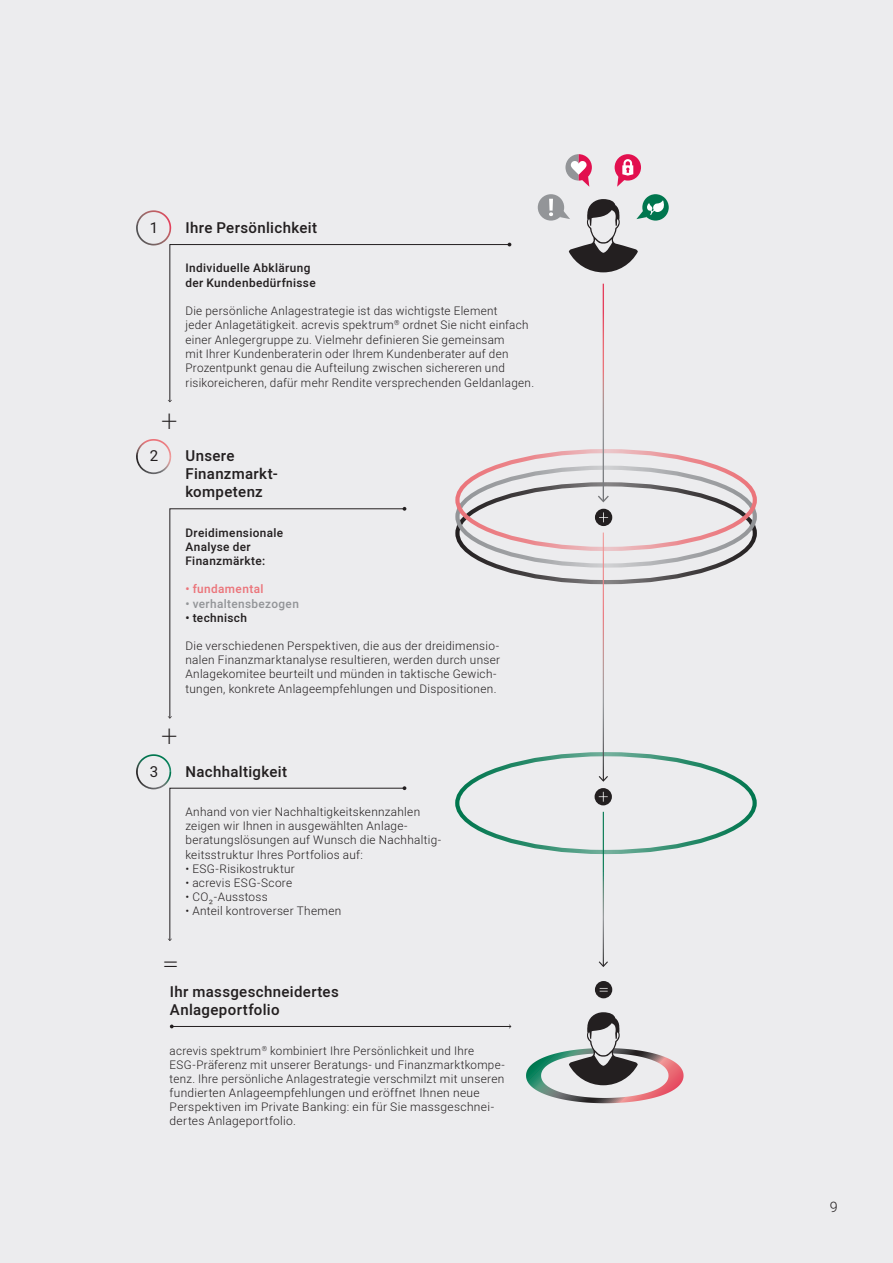
<style>
.page{position:relative;width:893px;height:1263px;background:#ececee}
.page>*{position:absolute;margin:0;border:0;box-sizing:border-box;transform-origin:0 0}
.t1{font:27.3px "Museo 100";color:#231f20}
.t2{font:500 15px/18px "Heebo";letter-spacing:.025em;color:#231f20}
.t3{font:15px "Heebo";color:#231f20}
._04_lauftext{font:300 14.25px "Heebo";color:#231f20}
.t4{font:300 11.85px/14.1px "Heebo";letter-spacing:.025em;color:#231f20}
.t5{font:500 11.85px/14.1px "Heebo";letter-spacing:.03em;color:#231f20}
.t6{font:500 11.85px "Heebo";letter-spacing:.03em;color:#939598}
.t7{font:500 11.85px "Heebo";letter-spacing:.03em;color:#eb747a}
</style>
<div class="page">
<div style="left:455px;top:752px;width:302px;height:102px;border:4px solid #fff;border-radius:50%"></div>
<div style="left:455px;top:482px;width:302px;height:102px;border:4px solid #fff;border-radius:50%"></div>
<div style="left:595px;top:509px;width:17px;height:17px;background:#231f20;border-radius:50%"></div>
<svg style="left:599px;top:512px;width:9px;height:10px"></svg>
<div style="left:595px;top:981px;width:17px;height:17px;background:#231f20;border-radius:50%"></div>
<svg style="left:600px;top:988px;width:8px;height:4px"></svg>
<svg style="left:169px;top:244px;width:341px;height:156px"></svg>
<svg style="left:169px;top:508px;width:234px;height:208px"></svg>
<svg style="left:403px;top:507px;width:3px;height:4px"></svg>
<hr style="left:172px;top:1026px;width:339px;height:1px;background:#231f20">
<svg style="left:170px;top:1024px;width:4px;height:4px"></svg>
<svg style="left:526px;top:1012px;width:112px;height:78px"></svg>
<svg style="left:136px;top:210px;width:35px;height:35px"></svg>
<svg style="left:136px;top:439px;width:35px;height:35px"></svg>
<svg style="left:136px;top:754px;width:270px;height:187px"></svg>
<div style="left:455px;top:466px;width:302px;height:102px;border:4px solid #fff;border-radius:50%"></div>
<div style="left:455px;top:449px;width:302px;height:102px;border:4px solid #fff;border-radius:50%"></div>
<hr style="left:603px;top:812px;width:1px;height:154px;background:#fff">
<svg style="left:599px;top:961px;width:9px;height:6px"></svg>
<hr style="left:603px;top:532px;width:1px;height:248px;background:#fff">
<svg style="left:599px;top:776px;width:9px;height:6px"></svg>
<div style="left:595px;top:788px;width:17px;height:17px;background:#231f20;border-radius:50%"></div>
<svg style="left:599px;top:792px;width:9px;height:10px"></svg>
<hr style="left:603px;top:284px;width:1px;height:217px;background:#fff">
<svg style="left:598px;top:496px;width:11px;height:6px"></svg>
<svg style="left:642px;top:194px;width:27px;height:27px"></svg>
<div style="left:538px;top:194px;width:26px;height:27px;background:#939598;border-radius:50%"></div>
<svg style="left:549px;top:199px;width:4px;height:17px"></svg>
<svg style="left:560px;top:199px;width:105px;height:73px"></svg>
<svg style="left:615px;top:154px;width:26px;height:27px"></svg>
<svg style="left:617px;top:159px;width:16px;height:28px"></svg>
<svg style="left:565px;top:154px;width:27px;height:33px"></svg>
<p class="t3" style="left:150px;top:218px;width:10px">1</p>
<p class="t2" style="left:185px;top:219px;width:133px">Ihre Persönlichkeit</p>
<p class="t5" style="left:185px;top:261px;width:132px">Individuelle Abklärung der Kundenbedürfnisse</p>
<p class="t4" style="left:185px;top:303px;width:350px">Die persönliche Anlagestrategie ist das wichtigste Element<br>jeder Anlagetätigkeit. acrevis spektrum<sup>®</sup> ordnet Sie nicht einfach einer Anlegergruppe zu. Vielmehr definieren Sie gemeinsam<br>mit Ihrer Kundenberaterin oder Ihrem Kundenberater auf den Prozentpunkt genau die Aufteilung zwischen sichereren und risikoreicheren, dafür mehr Rendite versprechenden Geldanlagen.</p>
<p class="t1" style="left:161px;top:405px;width:18px">+</p>
<p class="t3" style="left:150px;top:446px;width:10px">2</p>
<p class="t2" style="left:185px;top:447px;width:94px">Unsere<br>Finanzmarkt&shy;kompetenz</p>
<p class="t5" style="left:185px;top:526px;width:99px">Dreidimensionale<br>Analyse der<br>Finanzmärkte:</p>
<p class="t7" style="left:185px;top:581px;width:80px">• fundamental</p>
<p class="t6" style="left:185px;top:595px;width:115px">• verhaltensbezogen</p>
<p class="t5" style="left:185px;top:611px;width:63px">• technisch</p>
<p class="t4" style="left:185px;top:639px;width:316px">Die verschiedenen Perspektiven, die aus der dreidimensio&shy;nalen Finanzmarktanalyse resultieren, werden durch unser Anlagekomitee beurteilt und münden in taktische Gewich&shy;tungen, konkrete Anlageempfehlungen und Dispositionen.</p>
<p class="t1" style="left:161px;top:720px;width:18px">+</p>
<p class="t3" style="left:150px;top:761px;width:10px">3</p>
<p class="t2" style="left:185px;top:763px;width:103px">Nachhaltigkeit</p>
<p class="t4" style="left:185px;top:805px;width:257px">Anhand von vier Nachhaltigkeitskennzahlen zeigen wir Ihnen in ausgewählten Anlage&shy;beratungslösungen auf Wunsch die Nachhaltig&shy;keitsstruktur Ihres Portfolios auf:</p>
<p class="t4" style="left:185px;top:861px;width:111px">• ESG-Risikostruktur</p>
<p class="t4" style="left:185px;top:875px;width:108px">• acrevis ESG-Score</p>
<p class="t4" style="left:185px;top:890px;width:25px">• CO</p>
<p class="t4" style="left:209px;top:896px;width:6px">²</p>
<p class="t4" style="left:214px;top:890px;width:55px">-Ausstoss</p>
<p class="t4" style="left:185px;top:904px;width:157px">• Anteil kontroverser Themen</p>
<p class="t1" style="left:162px;top:948px;width:18px">=</p>
<p class="t2" style="left:170px;top:982px;width:170px">Ihr massgeschneidertes<br>Anlageportfolio</p>
<p class="t4" style="left:170px;top:1043px;width:337px">acrevis spektrum<sup>®</sup> kombiniert Ihre Persönlichkeit und Ihre ESG-Präferenz mit unserer Beratungs- und Finanzmarktkompe&shy;tenz. Ihre persönliche Anlagestrategie verschmilzt mit unseren fundierten Anlageempfehlungen und eröffnet Ihnen neue Perspektiven im Private Banking: ein für Sie massgeschnei&shy;dertes Anlageportfolio.</p>
<p class="_04_lauftext" style="left:830px;top:1197px;width:9px">9</p>
</div>
